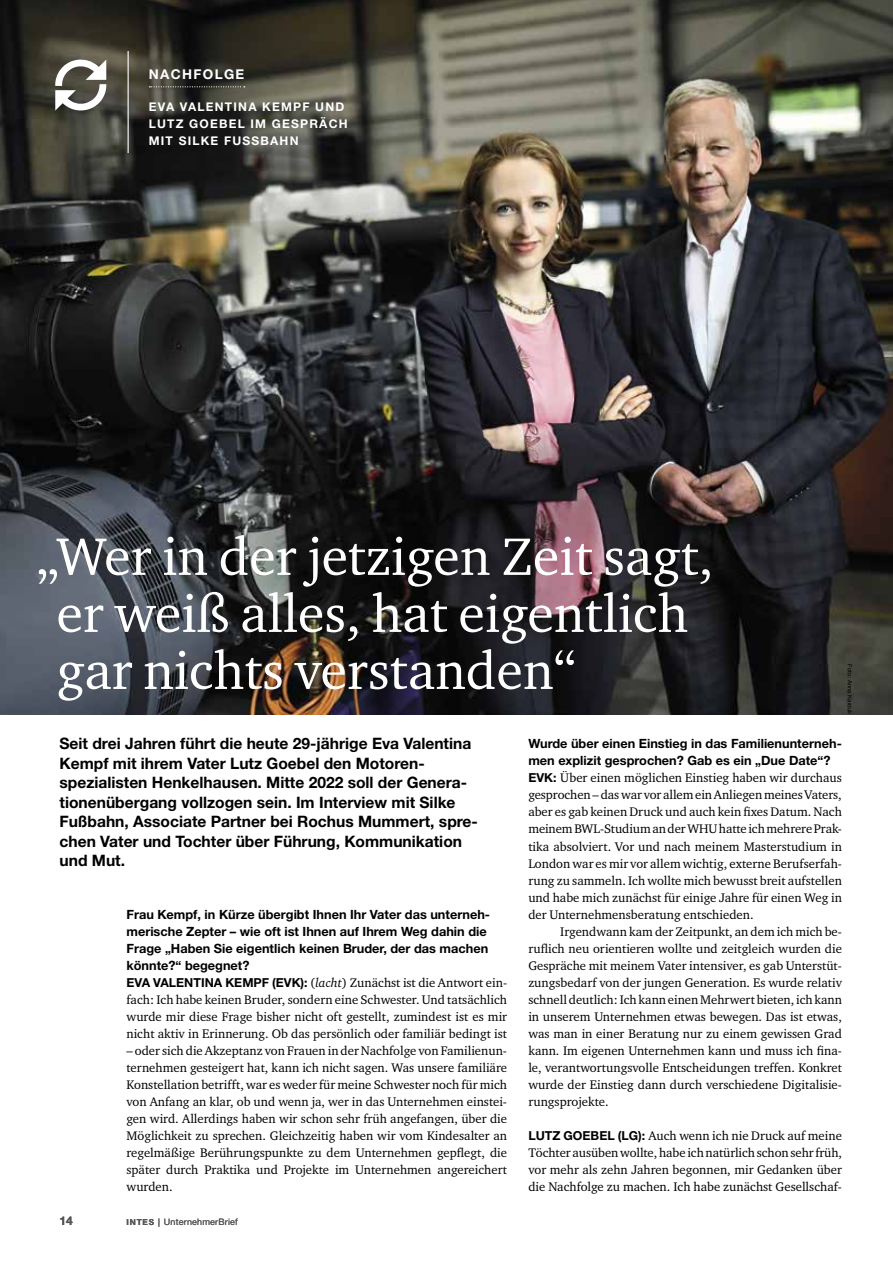
<style>
.page{position:relative;width:893px;height:1263px;background:#fff}
.page>*{position:absolute;margin:0;border:0;box-sizing:border-box;transform-origin:0 0}
.t1{font:54px/57px "Charter ITC";color:#fff}
.t2{font:700 15.75px/19.5px "Helvetica Neue LT";color:#000}
.t3{font:700 13.5px "Helvetica Neue LT";letter-spacing:.1em;color:#fff}
.t4{font:12.75px/17px "Charter ITC";color:#000;text-align:justify}
.t5{font:700 12.75px/17px "Helvetica Neue LT";color:#000}
.t6{font:700 12px/17px "Helvetica Neue LT";letter-spacing:.1em;color:#fff}
.t7{font:700 12px "Helvetica Neue LT";color:#555}
.t8{font:9px "Helvetica Neue LT";letter-spacing:.02em;color:#555}
.t9{font:6px "Helvetica Neue LT";color:#000}
.s1{font-family:"Helvetica Neue LT";font-weight:700;font-size:12.3px}
.s2{font-style:italic}
.s3{font-weight:700;font-size:8.25px}
</style>
<div class="page">
<img style="left:0;top:0;width:893px;height:714px">
<svg style="left:55px;top:59px;width:52px;height:53px"></svg>
<svg style="left:149px;top:86px;width:96px;height:1px"></svg>
<hr style="left:128px;top:51px;width:1px;height:102px;background:#fff">
<p class="t3" style="left:149px;top:65px;width:97px">NACHFOLGE</p>
<p class="t6" style="left:149px;top:98px;width:200px">EVA VALENTINA KEMPF UND<br>LUTZ GOEBEL IM GESPRÄCH<br>MIT SILKE FUSSBAHN</p>
<h1 class="t1" style="left:56px;top:527px;width:659px;text-indent:-19px">„Wer in der jetzigen Zeit sagt, er weiß alles, hat eigentlich gar nichts verstanden“</h1>
<p class="t2" style="left:60px;top:734px;width:420px">Seit drei Jahren führt die heute 29-jährige Eva Valentina Kempf mit ihrem Vater Lutz Goebel den Motoren&shy;spezialisten Henkelhausen. Mitte 2022 soll der Genera&shy;tionenübergang vollzogen sein. Im Interview mit Silke Fußbahn, Associate Partner bei Rochus Mummert, spre&shy;chen Vater und Tochter über Führung, Kommunikation und Mut.</p>
<p class="t9" style="left:854px;top:664px;width:52px;rotate:90deg">Foto: Anna Karduk</p>
<p class="t5" style="left:528px;top:735px;width:315px">Wurde über einen Einstieg in das Familienunterneh&shy;men explizit gesprochen? Gab es ein „Due Date“?</p>
<p class="t4" style="left:528px;top:769px;width:315px"><span class="s1">EVK:</span> Über einen möglichen Einstieg haben wir durchaus gesprochen – das war vor allem ein Anliegen meines Vaters, aber es gab keinen Druck und auch kein fixes Datum. Nach meinem BWL-Studium an der WHU hatte ich mehrere Prak&shy;tika absolviert. Vor und nach meinem Masterstudium in London war es mir vor allem wichtig, externe Berufserfah&shy;rung zu sammeln. Ich wollte mich bewusst breit aufstellen und habe mich zunächst für einige Jahre für einen Weg in der Unternehmensberatung entschieden.</p>
<p class="t4" style="left:528px;top:922px;width:315px;text-indent:32px">Irgendwann kam der Zeitpunkt, an dem ich mich be&shy;ruflich neu orientieren wollte und zeitgleich wurden die Gespräche mit meinem Vater intensiver, es gab Unterstüt&shy;zungsbedarf von der jungen Generation. Es wurde relativ schnell deutlich: Ich kann einen Mehrwert bieten, ich kann in unserem Unternehmen etwas bewegen. Das ist etwas, was man in einer Beratung nur zu einem gewissen Grad kann. Im eigenen Unternehmen kann und muss ich fina&shy;le, verantwortungsvolle Entscheidungen treffen. Konkret wurde der Einstieg dann durch verschiedene Digitalisie&shy;rungsprojekte.</p>
<p class="t4" style="left:528px;top:1126px;width:315px"><span class="s1">LUTZ GOEBEL (LG):</span> Auch wenn ich nie Druck auf meine Töchter ausüben wollte, habe ich natürlich schon sehr früh, vor mehr als zehn Jahren begonnen, mir Gedanken über die Nachfolge zu machen. Ich habe zunächst Gesellschaf-</p>
<p class="t5" style="left:126px;top:905px;width:365px">Frau Kempf, in Kürze übergibt Ihnen Ihr Vater das unterneh&shy;merische Zepter – wie oft ist Ihnen auf Ihrem Weg dahin die Frage „Haben Sie eigentlich keinen Bruder, der das machen könnte?“ begegnet?</p>
<p class="t4" style="left:126px;top:973px;width:382px"><span class="s1">EVA VALENTINA KEMPF (EVK):</span> (<span class="s2">lacht</span>) Zunächst ist die Antwort ein&shy;fach: Ich habe keinen Bruder, sondern eine Schwester. Und tatsächlich wurde mir diese Frage bisher nicht oft gestellt, zumindest ist es mir nicht aktiv in Erinnerung. Ob das persönlich oder familiär bedingt ist</p>
<p class="t4" style="left:126px;top:1041px;width:382px">– oder sich die Akzeptanz von Frauen in der Nachfolge von Familienun&shy;ternehmen gesteigert hat, kann ich nicht sagen. Was unsere familiäre Konstellation betrifft, war es weder für meine Schwester noch für mich von Anfang an klar, ob und wenn ja, wer in das Unternehmen einstei&shy;gen wird. Allerdings haben wir schon sehr früh angefangen, über die Möglichkeit zu sprechen. Gleichzeitig haben wir vom Kindesalter an regelmäßige Berührungspunkte zu dem Unternehmen gepflegt, die später durch Praktika und Projekte im Unternehmen angereichert wurden.</p>
<p class="t7" style="left:60px;top:1213px;width:15px">14</p>
<p class="t8" style="left:126px;top:1216px;width:113px"><span class="s3">INTES |</span> UnternehmerBrief</p>
</div>
